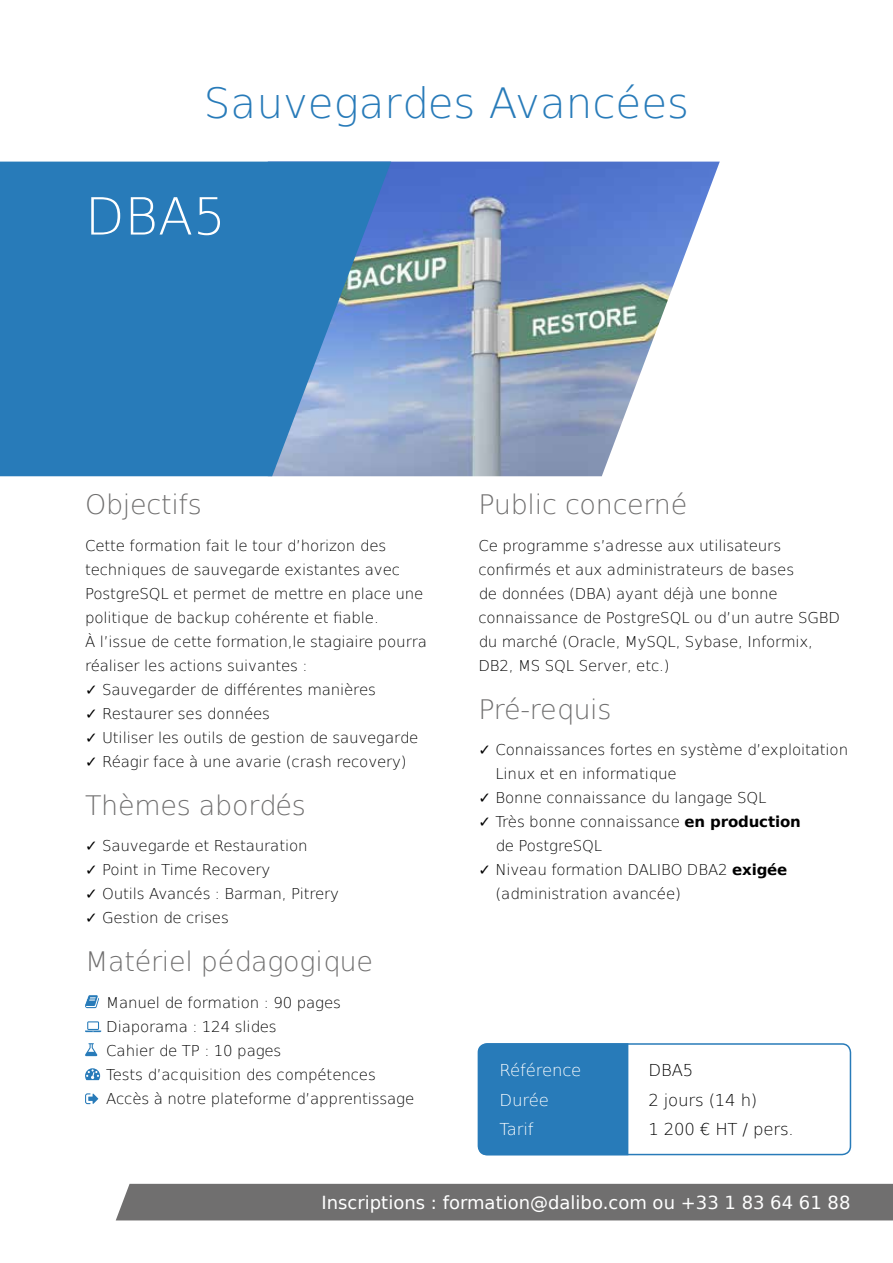
<style>
.page{position:relative;width:893px;height:1263px;background:#fff}
.page>*{position:absolute;margin:0;border:0;box-sizing:border-box;transform-origin:0 0}
.t1{font:200 51.3px "DejaVu Sans";color:#fff}
.t2{font:200 42px "DejaVu Sans";color:#287bb9}
.t3{font:200 27px "DejaVu Sans";letter-spacing:-.01em;color:#706f6f}
.t4{font:18px "DejaVu Sans";color:#fff}
.t5{font:200 16.5px "DejaVu Sans";letter-spacing:-.01em;color:#000}
.t6{font:200 16.5px "DejaVu Sans";letter-spacing:-.01em;color:#fff}
.t7{font:200 15px/24px "DejaVu Sans";letter-spacing:-.01em;color:#000}
.s1{font-weight:400}
.s2{font-weight:700}
</style>
<div class="page">
<div style="left:116px;top:1184px;width:777px;height:36px;background:#706f6f"></div>
<div style="left:478px;top:1043px;width:373px;height:112px;border:2px solid #287bb9;border-radius:9px"></div>
<svg style="left:85px;top:995px;width:14px;height:13px"></svg>
<svg style="left:85px;top:1021px;width:16px;height:11px"></svg>
<svg style="left:85px;top:1043px;width:13px;height:13px"></svg>
<svg style="left:85px;top:1068px;width:15px;height:12px"></svg>
<svg style="left:85px;top:1093px;width:13px;height:11px"></svg>
<img style="left:391px;top:162px;width:329px;height:314px">
<svg style="left:0;top:162px;width:391px;height:314px;background:#3782bc"></svg>
<div style="left:477px;top:1043px;width:152px;height:113px;background:#287bb9"></div>
<h2 class="t2" style="left:204px;top:72px;width:487px">Sauvegardes Avancées</h2>
<h1 class="t1" style="left:85px;top:178px;width:142px">DBA5</h1>
<h3 class="t3" style="left:85px;top:484px;width:118px">Objectifs</h3>
<p class="t7" style="left:85px;top:532px;width:343px">Cette formation fait le tour d’horizon des techniques de sauvegarde existantes avec PostgreSQL et permet de mettre en place une politique de backup cohérente et fiable.<br>À l’issue de cette formation,le stagiaire pourra réaliser les actions suivantes :</p>
<p class="t7" style="left:85px;top:676px;width:292px"><span class="s1">✓</span> Sauvegarder de différentes manières</p>
<p class="t7" style="left:85px;top:700px;width:187px"><span class="s1">✓</span> Restaurer ses données</p>
<p class="t7" style="left:85px;top:724px;width:335px"><span class="s1">✓</span> Utiliser les outils de gestion de sauvegarde</p>
<p class="t7" style="left:85px;top:748px;width:323px"><span class="s1">✓</span> Réagir face à une avarie (crash recovery)</p>
<h3 class="t3" style="left:85px;top:785px;width:222px">Thèmes abordés</h3>
<p class="t7" style="left:85px;top:833px;width:224px"><span class="s1">✓</span> Sauvegarde et Restauration</p>
<p class="t7" style="left:85px;top:857px;width:187px"><span class="s1">✓</span> Point in Time Recovery</p>
<p class="t7" style="left:85px;top:881px;width:256px"><span class="s1">✓</span> Outils Avancés : Barman, Pitrery</p>
<p class="t7" style="left:85px;top:905px;width:145px"><span class="s1">✓</span> Gestion de crises</p>
<h3 class="t3" style="left:85px;top:941px;width:289px">Matériel pédagogique</h3>
<p class="t7" style="left:106px;top:990px;width:310px">Manuel de formation : 90 pages<br>Diaporama : 124 slides<br>Cahier de TP : 10 pages<br>Tests d’acquisition des compétences<br>Accès à notre plateforme d’apprentissage</p>
<h3 class="t3" style="left:478px;top:484px;width:211px">Public concerné</h3>
<p class="t7" style="left:478px;top:532px;width:363px">Ce programme s’adresse aux utilisateurs confirmés et aux administrateurs de bases<br>de données (DBA) ayant déjà une bonne connaissance de PostgreSQL ou d’un autre SGBD du marché (Oracle, MySQL, Sybase, Informix, DB2, MS SQL Server, etc.)</p>
<h3 class="t3" style="left:478px;top:689px;width:135px">Pré-requis</h3>
<p class="t7" style="left:495px;top:737px;width:354px;text-indent:-17px"><span class="s1">✓</span> Connaissances fortes en système d’exploitation<br>Linux et en informatique</p>
<p class="t7" style="left:478px;top:785px;width:290px"><span class="s1">✓</span> Bonne connaissance du langage SQL</p>
<p class="t7" style="left:495px;top:809px;width:307px;text-indent:-17px"><span class="s1">✓</span> Très bonne connaissance <span class="s2">en production </span>de PostgreSQL</p>
<p class="t7" style="left:495px;top:857px;width:294px;text-indent:-17px"><span class="s1">✓</span> Niveau formation DALIBO DBA2 <span class="s2">exigée </span>(administration avancée)</p>
<p class="t6" style="left:500px;top:1057px;width:83px">Référence</p>
<p class="t5" style="left:648px;top:1057px;width:46px">DBA5</p>
<p class="t6" style="left:500px;top:1087px;width:51px">Durée</p>
<p class="t5" style="left:648px;top:1087px;width:110px">2 jours (14 h)</p>
<p class="t6" style="left:500px;top:1117px;width:35px">Tarif</p>
<p class="t5" style="left:648px;top:1117px;width:147px">1 200 € HT / pers.</p>
<p class="t4" style="left:321px;top:1188px;width:530px">Inscriptions : formation@dalibo.com ou +33 1 83 64 61 88</p>
</div>
